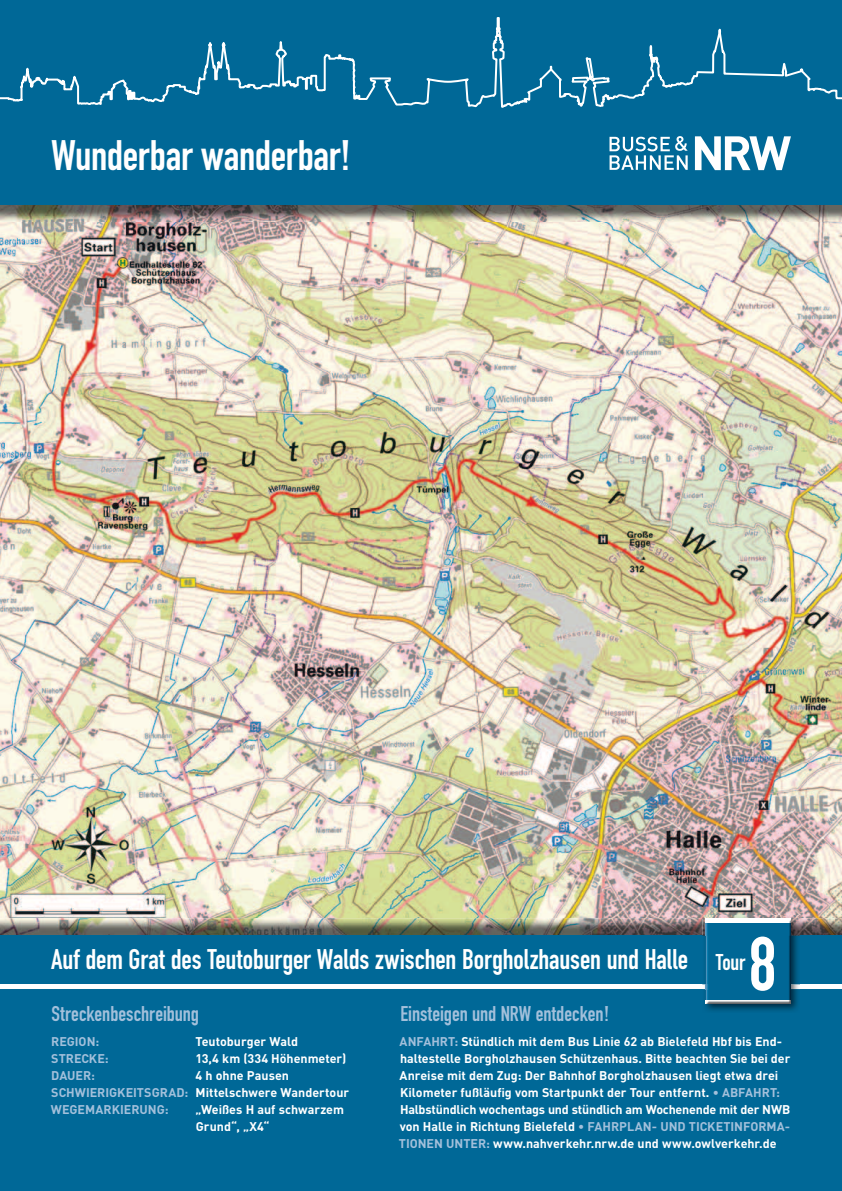
<style>
.page{position:relative;width:842px;height:1191px;background:#fff}
.page>*{position:absolute;margin:0;border:0;box-sizing:border-box;transform-origin:0 0}
.t1{font:75px "DIN Engschrift";color:#fff}
.t2{font:42px "DIN Engschrift";letter-spacing:-.01em;color:#fff}
.t3{font:28px "DIN Engschrift";letter-spacing:-.005em;color:#fff}
.t4{font:22.5px "DIN Engschrift";color:#fff}
.t5{font:21px "DIN Engschrift";letter-spacing:-.005em;color:#a3c0db}
.t6{font:700 12.5px/17px "DIN";letter-spacing:-.005em;color:#fff}
.t7{font:700 12.5px "DIN";color:#a3c0db}
.s1{color:#a3c0db}
</style>
<div class="page">
<img style="left:0;top:204px;width:842px;height:731px">
<div style="left:0;top:0;width:842px;height:204px;background:#006897"></div>
<div style="left:0;top:935px;width:842px;height:256px;background:#006897"></div>
<div style="left:0;top:984px;width:842px;height:5px;background:#fff"></div>
<svg style="left:0;top:17px;width:842px;height:91px"></svg>
<svg style="left:609px;top:136px;width:79px;height:34px"></svg>
<svg style="left:695px;top:136px;width:96px;height:34px"></svg>
<img style="left:702px;top:915px;width:98px;height:96px">
<img style="left:702px;top:984px;width:98px;height:5px">
<img style="left:706px;top:918px;width:85px;height:85px">
<img style="left:706px;top:984px;width:85px;height:5px">
<img style="left:706px;top:1003px;width:85px;height:1px">
<h2 class="t2" style="left:51px;top:131px;width:301px">Wunderbar wanderbar!</h2>
<h3 class="t3" style="left:51px;top:942px;width:639px">Auf dem Grat des Teutoburger Walds zwischen Borgholzha usen und Halle</h3>
<h1 class="t1" style="left:749px;top:920px;width:29px">8</h1>
<h3 class="t4" style="left:716px;top:948px;width:31px">Tour</h3>
<h3 class="t5" style="left:52px;top:1001px;width:149px">Streckenbeschreibung</h3>
<p class="t7" style="left:51px;top:1033px;width:49px">REGION:</p>
<p class="t6" style="left:196px;top:1032px;width:104px">Teutoburger Wald</p>
<p class="t7" style="left:51px;top:1050px;width:59px">STRECKE:</p>
<p class="t6" style="left:196px;top:1049px;width:152px">13,4 km (334 Höhenmeter)</p>
<p class="t7" style="left:51px;top:1067px;width:45px">DAUER:</p>
<p class="t6" style="left:51px;top:1066px;width:300px;text-indent:145px">4 h ohne Pausen<br><span class="s1">SCHWIERIGKEITSGRAD:</span> Mittelschwere Wandertour<br><span class="s1">WEGEMARKIERUNG:</span></p>
<p class="t6" style="left:196px;top:1100px;width:150px">„Weißes H auf schwarzem<br>Grund“, „X4“</p>
<h3 class="t5" style="left:400px;top:1001px;width:210px">Einsteigen und NRW entdecken!</h3>
<p class="t6" style="left:399px;top:1032px;width:393px"><span class="s1">ANFAHRT:</span> Stündlich mit dem Bus Linie 62 ab Bielefeld Hbf bis End&shy;haltestelle Borgholzhausen Schützenhaus. Bitte beachten Sie bei der Anreise mit dem Zug: Der Bahnhof Borgholzhausen liegt etwa drei Kilometer fußläufig vom Startpunkt der Tour entfernt. <span class="s1">• ABFAHRT:<br></span>Halbstündlich wochentags und stündlich am Wochenende mit der NWB von Halle in Richtung Bielefeld <span class="s1">• FAHRPLAN- UND TICKET INFOR MA-TIONEN UNTER:</span> www.nahverkehr.nrw.de und www.owlverkehr.de</p>
</div>
